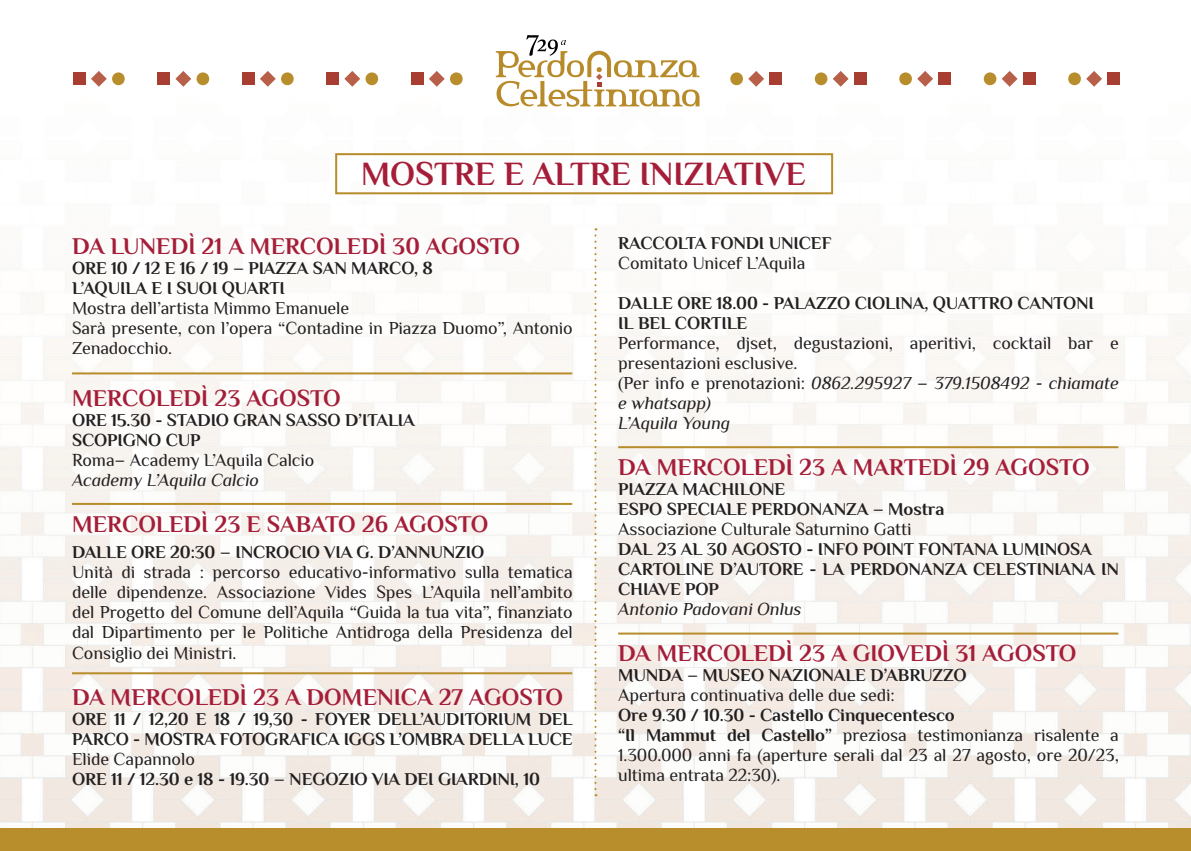
<style>
.page{position:relative;width:1191px;height:851px;background:#fff}
.page>*{position:absolute;margin:0;border:0;box-sizing:border-box;transform-origin:0 0}
.t1{font:700 34px "Philosopher";color:#a51e39}
.t2{font:700 24px "Philosopher";color:#a51e39}
.t3{font:18px/20px "Philosopher";letter-spacing:-.005em;color:#231f20}
.t4{font:700 18px/20px "Philosopher";letter-spacing:-.005em;color:#231f20}
.t5{font:italic 18px "Philosopher";letter-spacing:-.005em;color:#231f20}
.s1{font-style:italic}
.s2{font-weight:700}
</style>
<div class="page">
<img style="left:0;top:51px;width:1191px;height:777px">
<div style="left:0;top:828px;width:1191px;height:22px;background:#b78e2b"></div>
<div style="left:335px;top:153px;width:498px;height:41px;border:2px solid #b78d2c"></div>
<svg style="left:594px;top:228px;width:2px;height:568px"></svg>
<hr style="left:72px;top:372px;width:500px;height:2px;background:#b78d2c">
<hr style="left:72px;top:503px;width:500px;height:2px;background:#b78d2c">
<hr style="left:618px;top:446px;width:500px;height:2px;background:#b78d2c">
<hr style="left:618px;top:632px;width:500px;height:2px;background:#b78d2c">
<hr style="left:72px;top:672px;width:500px;height:2px;background:#b78d2c">
<div style="left:73px;top:72px;width:13px;height:13px;background:#a83d31"></div>
<svg style="left:91px;top:71px;width:34px;height:16px"></svg>
<svg style="left:197px;top:72px;width:12px;height:13px"></svg>
<div style="left:157px;top:72px;width:13px;height:13px;background:#a83d31"></div>
<svg style="left:175px;top:71px;width:16px;height:16px"></svg>
<div style="left:242px;top:72px;width:13px;height:13px;background:#a83d31"></div>
<svg style="left:260px;top:71px;width:34px;height:16px"></svg>
<div style="left:326px;top:72px;width:13px;height:13px;background:#a83d31"></div>
<svg style="left:344px;top:71px;width:34px;height:16px"></svg>
<div style="left:411px;top:72px;width:13px;height:13px;background:#a83d31"></div>
<svg style="left:429px;top:71px;width:33px;height:16px"></svg>
<svg style="left:1068px;top:72px;width:12px;height:13px"></svg>
<div style="left:1107px;top:72px;width:13px;height:13px;background:#a83d31"></div>
<svg style="left:1086px;top:71px;width:16px;height:16px"></svg>
<div style="left:1022px;top:72px;width:13px;height:13px;background:#a83d31"></div>
<svg style="left:983px;top:71px;width:34px;height:16px"></svg>
<div style="left:938px;top:72px;width:13px;height:13px;background:#a83d31"></div>
<svg style="left:899px;top:71px;width:34px;height:16px"></svg>
<div style="left:853px;top:72px;width:13px;height:13px;background:#a83d31"></div>
<svg style="left:815px;top:71px;width:33px;height:16px"></svg>
<div style="left:769px;top:72px;width:13px;height:13px;background:#a83d31"></div>
<svg style="left:730px;top:71px;width:34px;height:16px"></svg>
<svg style="left:496px;top:35px;width:203px;height:72px"></svg>
<h1 class="t1" style="left:361px;top:151px;width:446px">MOSTRE E ALTRE INIZIATIVE</h1>
<h2 class="t2" style="left:72px;top:230px;width:449px">DA LUNEDÌ 21 A MERCOLEDÌ 30 AGOSTO</h2>
<p class="t4" style="left:72px;top:258px;width:362px">ORE 10 / 12 E 16 / 19 – PIAZZA SAN MARCO, 8<br>L’AQUILA E I SUOI QUARTI</p>
<p class="t3" style="left:72px;top:298px;width:502px">Mostra dell’artista Mimmo Emanuele<br>Sarà presente, con l’opera “Contadine in Piazza Duomo”, Antonio<br>Zenadocchio.</p>
<h2 class="t2" style="left:72px;top:382px;width:270px">MERCOLEDÌ 23 AGOSTO</h2>
<p class="t4" style="left:72px;top:410px;width:344px">ORE 15.30 - STADIO GRAN SASSO D’ITALIA<br>SCOPIGNO CUP</p>
<p class="t3" style="left:72px;top:450px;width:244px">Roma– Academy L’Aquila Calcio</p>
<p class="t5" style="left:72px;top:468px;width:189px">Academy L’Aquila Calcio</p>
<h2 class="t2" style="left:72px;top:508px;width:418px">MERCOLEDÌ 23 E SABATO 26 AGOSTO</h2>
<p class="t4" style="left:72px;top:542px;width:414px">DALLE ORE 20:30 – INCROCIO VIA G. D’ANNUNZIO</p>
<p class="t3" style="left:72px;top:562px;width:502px;text-align:justify">Unità di strada : percorso educativo-informativo sulla tematica delle dipendenze. Associazione Vides Spes L’Aquila nell’ambito del Progetto del Comune dell’Aquila “Guida la tua vita”, finanziato dal Dipartimento per le Politiche Antidroga della Presidenza del Consiglio dei Ministri.</p>
<h2 class="t2" style="left:72px;top:680px;width:493px">DA MERCOLEDÌ 23 A DOMENICA 27 AGOSTO</h2>
<p class="t4" style="left:72px;top:708px;width:502px">ORE 11 / 12,20 E 18 / 19,30 - FOYER DELL’AUDITORIUM DEL<br>PARCO - MOSTRA FOTOGRAFICA IGGS L’OMBRA DELLA LUCE</p>
<p class="t3" style="left:72px;top:748px;width:124px">Elide Capannolo</p>
<p class="t4" style="left:72px;top:768px;width:469px">ORE 11 / 12.30 e 18 - 19.30 – NEGOZIO VIA DEI GIARDINI, 10</p>
<p class="t4" style="left:618px;top:233px;width:215px">RACCOLTA FONDI UNICEF</p>
<p class="t3" style="left:618px;top:253px;width:189px">Comitato Unicef L’Aquila</p>
<p class="t4" style="left:618px;top:293px;width:477px">DALLE ORE 18.00 - PALAZZO CIOLINA, QUATTRO CANTONI<br>IL BEL CORTILE</p>
<p class="t3" style="left:618px;top:333px;width:502px">Performance, djset, degustazioni, aperitivi, cocktail bar e presentazioni esclusive.<br>(Per info e prenotazioni: <span class="s1">0862.295927 – 379.1508492 - chiamate e whatsapp)<br>L’Aquila Young</span></p>
<h2 class="t2" style="left:618px;top:451px;width:473px">DA MERCOLEDÌ 23 A MARTEDÌ 29 AGOSTO</h2>
<p class="t4" style="left:618px;top:479px;width:328px">PIAZZA MACHILONE<br>ESPO SPECIALE PERDONANZA – Mostra</p>
<p class="t3" style="left:618px;top:519px;width:295px">Associazione Culturale Saturnino Gatti</p>
<p class="t4" style="left:618px;top:539px;width:502px">DAL 23 AL 30 AGOSTO - INFO POINT FONTANA LUMINOSA<br>CARTOLINE D’AUTORE - LA PERDONANZA CELESTINIANA IN<br>CHIAVE POP</p>
<p class="t5" style="left:618px;top:597px;width:185px">Antonio Padovani Onlus</p>
<h2 class="t2" style="left:618px;top:637px;width:460px">DA MERCOLEDÌ 23 A GIOVEDÌ 31 AGOSTO</h2>
<p class="t4" style="left:618px;top:665px;width:350px">MUNDA – MUSEO NAZIONALE D’ABRUZZO</p>
<p class="t3" style="left:618px;top:685px;width:278px">Apertura continuativa delle due sedi:</p>
<p class="t3" style="left:618px;top:705px;width:502px"><span class="s2">Ore 9.30 / 10.30 - Castello Cinquecentesco<br>“Il Mammut del Castello”</span> preziosa testimonianza risalente a 1.300.000 anni fa (aperture serali dal 23 al 27 agosto, ore 20/23, ultima entrata 22:30).</p>
</div>
